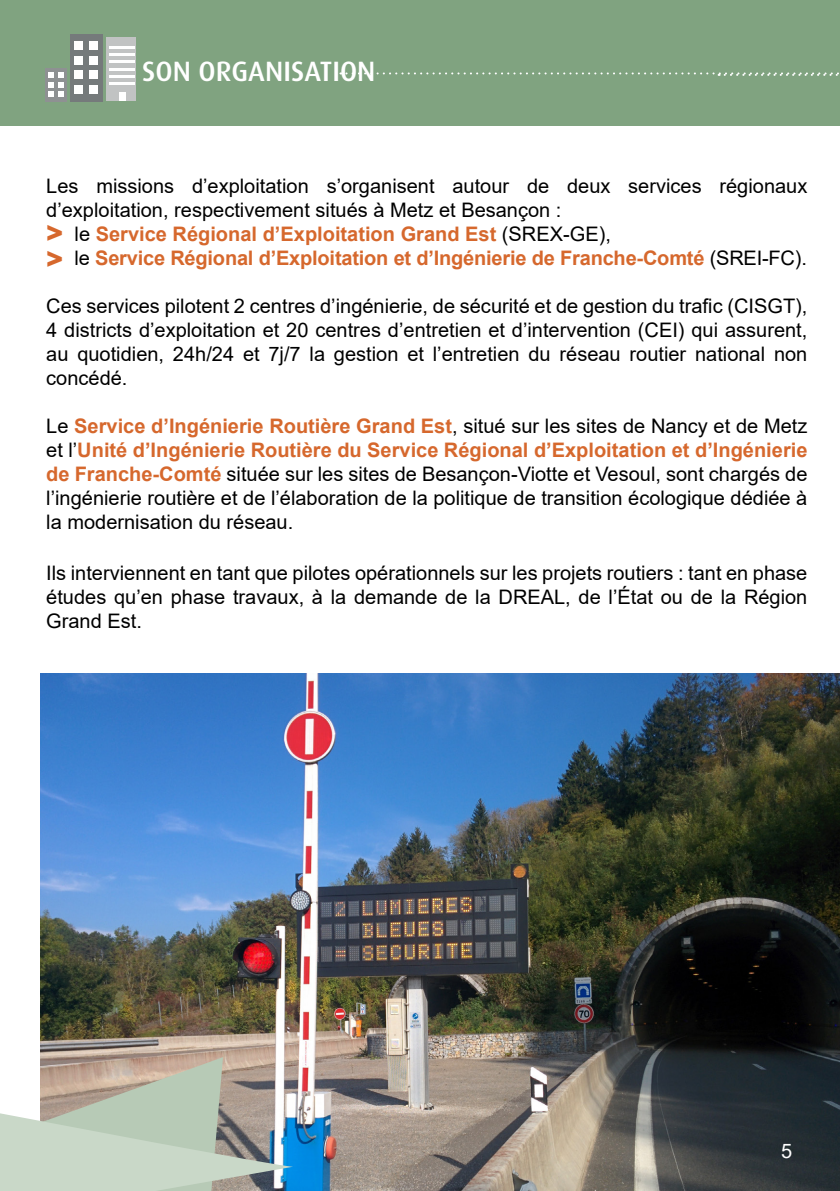
<style>
.page{position:relative;width:840px;height:1191px;background:#fff}
.page>*{position:absolute;margin:0;border:0;box-sizing:border-box;transform-origin:0 0}
.t1{font:500 28px "Dax OT";color:#fff}
.t2{font:900 26px/25.2px "Arial";color:#d6682d}
.t3{font:20px/24px "Arial";color:#000;text-align:justify}
.t4{font:700 20px "Arial";letter-spacing:-.01em;color:#d6682d}
.t5{font:20px "Arial";color:#fff}
.s1{font-weight:400;color:#000}
.s2{font-weight:700;color:#d6682d}
</style>
<div class="page">
<img style="left:293px;top:673px;width:546px;height:518px">
<div style="left:0;top:0;width:839px;height:125px;background:#80a380"></div>
<div style="left:106px;top:37px;width:30px;height:64px;background:#c1c3c3"></div>
<div style="left:119px;top:92px;width:6px;height:9px;background:#fff"></div>
<hr style="left:109px;top:46px;width:26px;height:3px;background:#fff">
<hr style="left:109px;top:53px;width:26px;height:3px;background:#fff">
<hr style="left:109px;top:68px;width:26px;height:3px;background:#fff">
<hr style="left:109px;top:60px;width:26px;height:3px;background:#fff">
<hr style="left:109px;top:75px;width:26px;height:3px;background:#fff">
<hr style="left:109px;top:82px;width:26px;height:3px;background:#fff">
<div style="left:70px;top:34px;width:32px;height:67px;background:#757a7b"></div>
<div style="left:89px;top:41px;width:9px;height:9px;background:#fff"></div>
<div style="left:89px;top:56px;width:9px;height:9px;background:#fff"></div>
<div style="left:89px;top:71px;width:9px;height:8px;background:#fff"></div>
<div style="left:89px;top:85px;width:9px;height:9px;background:#fff"></div>
<div style="left:74px;top:41px;width:8px;height:9px;background:#fff"></div>
<div style="left:74px;top:56px;width:8px;height:9px;background:#fff"></div>
<div style="left:74px;top:71px;width:8px;height:8px;background:#fff"></div>
<div style="left:74px;top:85px;width:8px;height:9px;background:#fff"></div>
<div style="left:45px;top:68px;width:22px;height:33px;background:#8e9192"></div>
<svg style="left:48px;top:72px;width:16px;height:25px"></svg>
<img style="left:0;top:673px;width:293px;height:518px">
<svg style="left:340px;top:72px;width:500px;height:4px"></svg>
<h1 class="t1" style="left:142px;top:56px;width:235px">SON ORGANISATION</h1>
<p class="t3" style="left:46px;top:174px;width:762px">Les missions d’exploitation s’organisent autour de deux services régionaux</p>
<p class="t3" style="left:46px;top:198px;width:516px">d’exploitation, respectivement situés à Metz et Besançon :</p>
<p class="t4" style="left:75px;top:220px;width:537px"><span class="s1">le</span> Service Régional d’Exploitation Grand Est <span class="s1">(SREX-GE),</span></p>
<p class="t4" style="left:75px;top:244px;width:733px"><span class="s1">le</span> Service Régional d’Exploitation et d’Ingénierie de Franche-Comté <span class="s1">(SREI-FC).</span></p>
<p class="t3" style="left:46px;top:294px;width:762px">Ces services pilotent 2 centres d’ingénierie, de sécurité et de gestion du trafic (CISGT), 4 districts d’exploitation et 20 centres d’entretien et d’intervention (CEI) qui assurent, au quotidien, 24h/24 et 7j/7 la gestion et l’entretien du réseau routier national non concédé.</p>
<p class="t3" style="left:46px;top:414px;width:762px">Le <span class="s2">Service d’Ingénierie Routière Grand Est</span>, situé sur les sites de Nancy et de Metz et l’<span class="s2">Unité d’Ingénierie Routière du Service Régional d’Exploitation et d’Ingénierie de Franche-Comté</span> située sur les sites de Besançon-Viotte et Vesoul, sont chargés de l’ingénierie routière et de l’élaboration de la politique de transition écologique dédiée à la modernisation du réseau.</p>
<p class="t3" style="left:46px;top:560px;width:762px">Ils interviennent en tant que pilotes opérationnels sur les projets routiers : tant en phase études qu’en phase travaux, à la demande de la DREAL, de l’État ou de la Région Grand Est.</p>
<h2 class="t2" style="left:46px;top:220px;width:19px">&gt; &gt;</h2>
<p class="t5" style="left:780px;top:1137px;width:13px">5</p>
</div>
